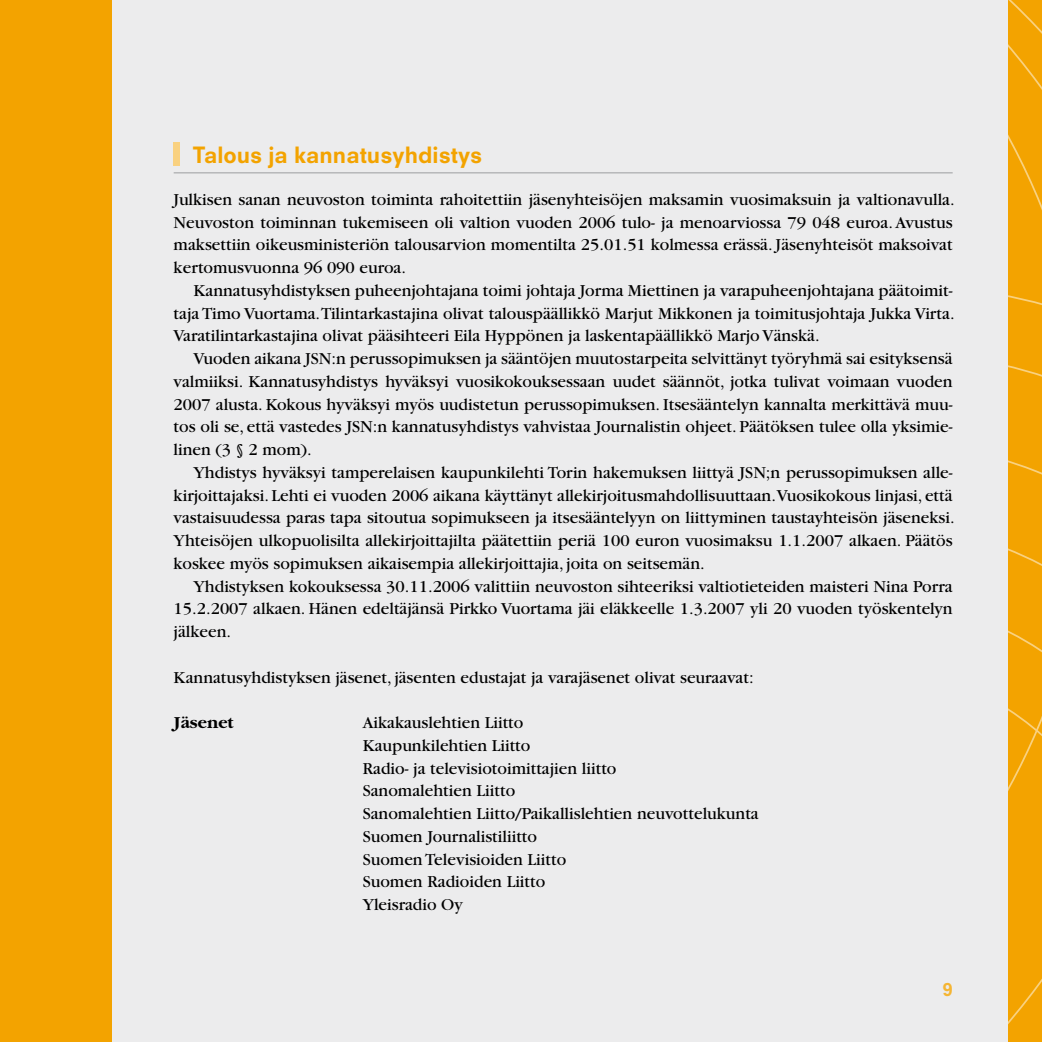
<style>
.page{position:relative;width:1042px;height:1042px;background:#ececed}
.page>*{position:absolute;margin:0;border:0;box-sizing:border-box;transform-origin:0 0}
.t1{font:800 21.88px "Neuzeit S";color:#f3a300}
.t2{font:17.5px/22.8px "Garamond";color:#000;text-align:justify}
.t3{font:700 17.5px "Garamond";color:#000}
</style>
<div class="page">
<div style="left:1008px;top:0;width:34px;height:1042px;background:#f3a300"></div>
<div style="left:0;top:0;width:112px;height:1042px;background:#f3a300"></div>
<hr style="left:174px;top:172px;width:778px;height:1px;background:#9c9d9f">
<div style="left:174px;top:142px;width:6px;height:24px;background:#f9d180"></div>
<p class="t1" style="left:192px;top:141px;width:291px">Talous ja kannatusyhdistys</p>
<p class="t2" style="left:174px;top:188px;width:782px">Julkisen sanan neuvoston toiminta rahoitettiin jäsenyhteisöjen maksamin vuosimaksuin ja valtionavulla.<br>Neuvoston toiminnan tukemiseen oli valtion vuoden 2006 tulo- ja menoarviossa 79 048 euroa. Avustus maksettiin oikeusministeriön talousarvion momentilta 25.01.51 kolmessa erässä. Jäsenyhteisöt maksoivat kertomusvuonna 96 090 euroa.</p>
<p class="t2" style="left:174px;top:279px;width:782px;text-indent:20px">Kannatusyhdistyksen puheenjohtajana toimi johtaja Jorma Miettinen ja varapuheenjohtajana päätoimit&shy;taja Timo Vuortama.Tilintarkastajina olivat talouspäällikkö Marjut Mikkonen ja toimitusjohtaja Jukka Virta.<br>Varatilintarkastajina olivat pääsihteeri Eila Hyppönen ja laskentapäällikkö Marjo Vänskä.</p>
<p class="t2" style="left:174px;top:347px;width:780px;text-indent:20px">Vuoden aikana JSN:n perussopimuksen ja sääntöjen muutostarpeita selvittänyt työryhmä sai esityksensä valmiiksi. Kannatusyhdistys hyväksyi vuosikokouksessaan uudet säännöt, jotka tulivat voimaan vuoden 2007 alusta. Kokous hyväksyi myös uudistetun perussopimuksen. Itsesääntelyn kannalta merkittävä muu&shy;tos oli se, että vastedes JSN:n kannatusyhdistys vahvistaa Journalistin ohjeet. Päätöksen tulee olla yksimie&shy;linen (3 § 2 mom).</p>
<p class="t2" style="left:174px;top:461px;width:782px;text-indent:20px">Yhdistys hyväksyi tamperelaisen kaupunkilehti Torin hakemuksen liittyä JSN;n perussopimuksen alle&shy;kirjoittajaksi. Lehti ei vuoden 2006 aikana käyttänyt allekirjoitusmahdollisuuttaan.Vuosikokous linjasi, että vastaisuudessa paras tapa sitoutua sopimukseen ja itsesääntelyyn on liittyminen taustayhteisön jäseneksi.<br>Yhteisöjen ulkopuolisilta allekirjoittajilta päätettiin periä 100 euron vuosimaksu 1.1.2007 alkaen. Päätös koskee myös sopimuksen aikaisempia allekirjoittajia, joita on seitsemän.</p>
<p class="t2" style="left:174px;top:575px;width:780px;text-indent:20px">Yhdistyksen kokouksessa 30.11.2006 valittiin neuvoston sihteeriksi valtiotieteiden maisteri Nina Porra 15.2.2007 alkaen. Hänen edeltäjänsä Pirkko Vuortama jäi eläkkeelle 1.3.2007 yli 20 vuoden työskentelyn jälkeen.</p>
<p class="t2" style="left:174px;top:666px;width:581px">Kannatusyhdistyksen jäsenet, jäsenten edustajat ja varajäsenet olivat seuraavat:</p>
<p class="t3" style="left:174px;top:713px;width:61px">Jäsenet</p>
<p class="t2" style="left:363px;top:711px;width:398px;text-align:left">Aikakauslehtien Liitto<br>Kaupunkilehtien Liitto<br>Radio- ja televisiotoimittajien liitto<br>Sanomalehtien Liitto<br>Sanomalehtien Liitto/Paikallislehtien neuvottelukunta<br>Suomen Journalistiliitto<br>Suomen Televisioiden Liitto<br>Suomen Radioiden Liitto<br>Yleisradio Oy</p>
</div>
